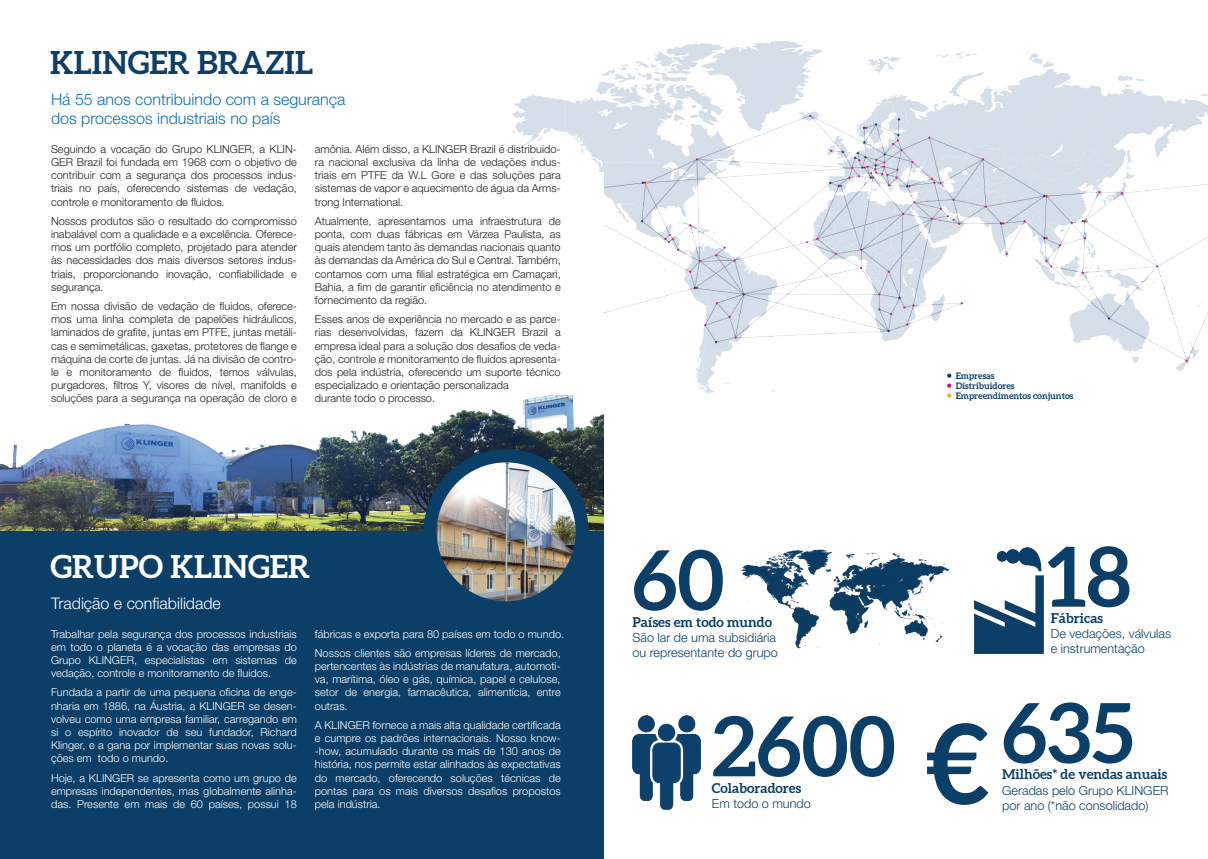
<style>
.page{position:relative;width:1208px;height:859px;background:#fff}
.page>*{position:absolute;margin:0;border:0;box-sizing:border-box;transform-origin:0 0}
.t1{font:700 111px "Aleo";color:#0b3f68}
.t2{font:700 82.7px "Aleo";color:#0b3f68}
.t3{font:700 32px "Aleo";color:#0d3f69}
.t4{font:700 32px "Aleo";color:#fff}
.t5{font:300 16px/19.2px "Helvetica Neue LT Pro";color:#0d6fb8}
.t6{font:300 16px "Helvetica Neue LT Pro";color:#fff}
.t7{font:700 13.7px "Aleo";color:#0b3f68}
.t8{font:300 12.6px/15.1px "Helvetica Neue LT Pro";color:#0b3f68}
.t9{font:300 11px/13.2px "Helvetica Neue LT Pro";color:#231f20;text-align:justify}
.t10{font:300 11px/13.2px "Helvetica Neue LT Pro";color:#fff;text-align:justify}
.t11{font:700 9px/10px "Aleo";color:#0d3f69}
</style>
<div class="page">
<img style="left:512px;top:41px;width:696px;height:356px">
<img style="left:0;top:339px;width:604px;height:193px">
<div style="left:508px;top:172px;width:96px;height:223px;background:#fff"></div>
<div style="left:0;top:532px;width:604px;height:326px;background:#0b3f68"></div>
<img style="left:430px;top:459px;width:152px;height:141px">
<div style="left:423px;top:449px;width:165px;height:165px;border:13px solid #0b3f68;border-radius:50%"></div>
<div style="left:967px;top:357px;width:37px;height:17px;background:#fff"></div>
<img style="left:632px;top:716px;width:68px;height:94px">
<img style="left:741px;top:549px;width:210px;height:100px">
<img style="left:974px;top:547px;width:69px;height:107px">
<svg style="left:947px;top:374px;width:4px;height:24px"></svg>
<h3 class="t3" style="left:50px;top:42px;width:264px">KLINGER BRAZIL</h3>
<h3 class="t5" style="left:51px;top:89px;width:296px">Há 55 anos contribuindo com a segurança dos processos industriais no país</h3>
<p class="t9" style="left:51px;top:142px;width:247px">Seguindo a vocação do Grupo KLINGER, a KLIN-GER Brazil foi fundada em 1968 com o objetivo de contribuir com a segurança dos processos indus&shy;triais no país, oferecendo sistemas de vedação, controle e monitoramento de fluidos.</p>
<p class="t9" style="left:51px;top:214px;width:247px">Nossos produtos são o resultado do compromisso inabalável com a qualidade e a excelência. Oferece&shy;mos um portfólio completo, projetado para atender às necessidades dos mais diversos setores indus&shy;triais, proporcionando inovação, confiabilidade e segurança.</p>
<p class="t9" style="left:51px;top:299px;width:247px">Em nossa divisão de vedação de fluidos, oferece&shy;mos uma linha completa de papelões hidráulicos, laminados de grafite, juntas em PTFE, juntas metáli&shy;cas e semimetálicas, gaxetas, protetores de flange e máquina de corte de juntas. Já na divisão de contro&shy;le e monitoramento de fluidos, temos válvulas, purgadores, filtros Y, visores de nível, manifolds e soluções para a segurança na operação de cloro e</p>
<p class="t9" style="left:315px;top:142px;width:247px">amônia. Além disso, a KLINGER Brazil é distribuido&shy;ra nacional exclusiva da linha de vedações indus&shy;triais em PTFE da W.L Gore e das soluções para sistemas de vapor e aquecimento de água da Arms&shy;trong International.</p>
<p class="t9" style="left:315px;top:214px;width:247px">Atualmente, apresentamos uma infraestrutura de ponta, com duas fábricas em Várzea Paulista, as quais atendem tanto às demandas nacionais quanto às demandas da América do Sul e Central. Também, contamos com uma filial estratégica em Camaçari, Bahia, a fim de garantir eficiência no atendimento e fornecimento da região.</p>
<p class="t9" style="left:315px;top:312px;width:247px;text-align:left">Esses anos de experiência no mercado e as parce&shy;rias desenvolvidas, fazem da KLINGER Brazil a empresa ideal para a solução dos desafios de veda&shy;ção, controle e monitoramento de fluidos apresenta&shy;dos pela indústria, oferecendo um suporte técnico especializado e orientação personalizada<br>durante todo o processo.</p>
<p class="t11" style="left:955px;top:371px;width:119px">Empresas<br>Distribuidores<br>Empreendimentos conjuntos</p>
<h2 class="t2" style="left:632px;top:529px;width:93px">60</h2>
<p class="t7" style="left:632px;top:613px;width:141px">Países em todo mundo</p>
<p class="t8" style="left:632px;top:629px;width:147px">São lar de uma subsidiária ou representante do grupo</p>
<h3 class="t4" style="left:51px;top:546px;width:261px">GRUPO KLINGER</h3>
<h3 class="t6" style="left:51px;top:593px;width:171px">Tradição e confiabilidade</h3>
<p class="t10" style="left:315px;top:624px;width:251px;line-height:19.2px">fábricas e exporta para 80 países em todo o mundo.<br>Nossos clientes são empresas líderes de mercado,</p>
<p class="t10" style="left:315px;top:659px;width:247px">pertencentes às indústrias de manufatura, automoti&shy;va, marítima, óleo e gás, química, papel e celulose, setor de energia, farmacêutica, alimentícia, entre outras.</p>
<p class="t10" style="left:315px;top:718px;width:247px">A KLINGER fornece a mais alta qualidade certificada e cumpre os padrões internacionais. Nosso know--how, acumulado durante os mais de 130 anos de história, nos permite estar alinhados às expectativas do mercado, oferecendo soluções técnicas de pontas para os mais diversos desafios propostos pela indústria.</p>
<h2 class="t2" style="left:712px;top:695px;width:185px">2600</h2>
<p class="t10" style="left:51px;top:627px;width:247px">Trabalhar pela segurança dos processos industriais em todo o planeta é a vocação das empresas do Grupo KLINGER, especialistas em sistemas de vedação, controle e monitoramento de fluidos.</p>
<p class="t10" style="left:51px;top:686px;width:247px">Fundada a partir de uma pequena oficina de enge&shy;nharia em 1886, na Áustria, a KLINGER se desen&shy;volveu como uma empresa familiar, carregando em si o espírito inovador de seu fundador, Richard Klinger, e a gana por implementar suas novas solu&shy;ções em todo o mundo.</p>
<p class="t10" style="left:51px;top:771px;width:247px">Hoje, a KLINGER se apresenta como um grupo de empresas independentes, mas globalmente alinha&shy;das. Presente em mais de 60 países, possui 18</p>
<p class="t7" style="left:712px;top:779px;width:91px">Colaboradores</p>
<p class="t8" style="left:712px;top:795px;width:100px">Em todo o mundo</p>
<h2 class="t2" style="left:1046px;top:526px;width:86px">18</h2>
<p class="t7" style="left:1050px;top:610px;width:54px">Fábricas</p>
<p class="t8" style="left:1050px;top:626px;width:122px">De vedações, válvulas e instrumentação</p>
<h1 class="t1" style="left:924px;top:696px;width:67px">€</h1>
<h2 class="t2" style="left:1002px;top:682px;width:133px">635</h2>
<p class="t7" style="left:1002px;top:766px;width:166px">Milhões* de vendas anuais</p>
<p class="t8" style="left:1002px;top:782px;width:168px">Geradas pelo Grupo KLINGER</p>
<p class="t8" style="left:1002px;top:797px;width:148px">por ano (*não consolidado)</p>
</div>
